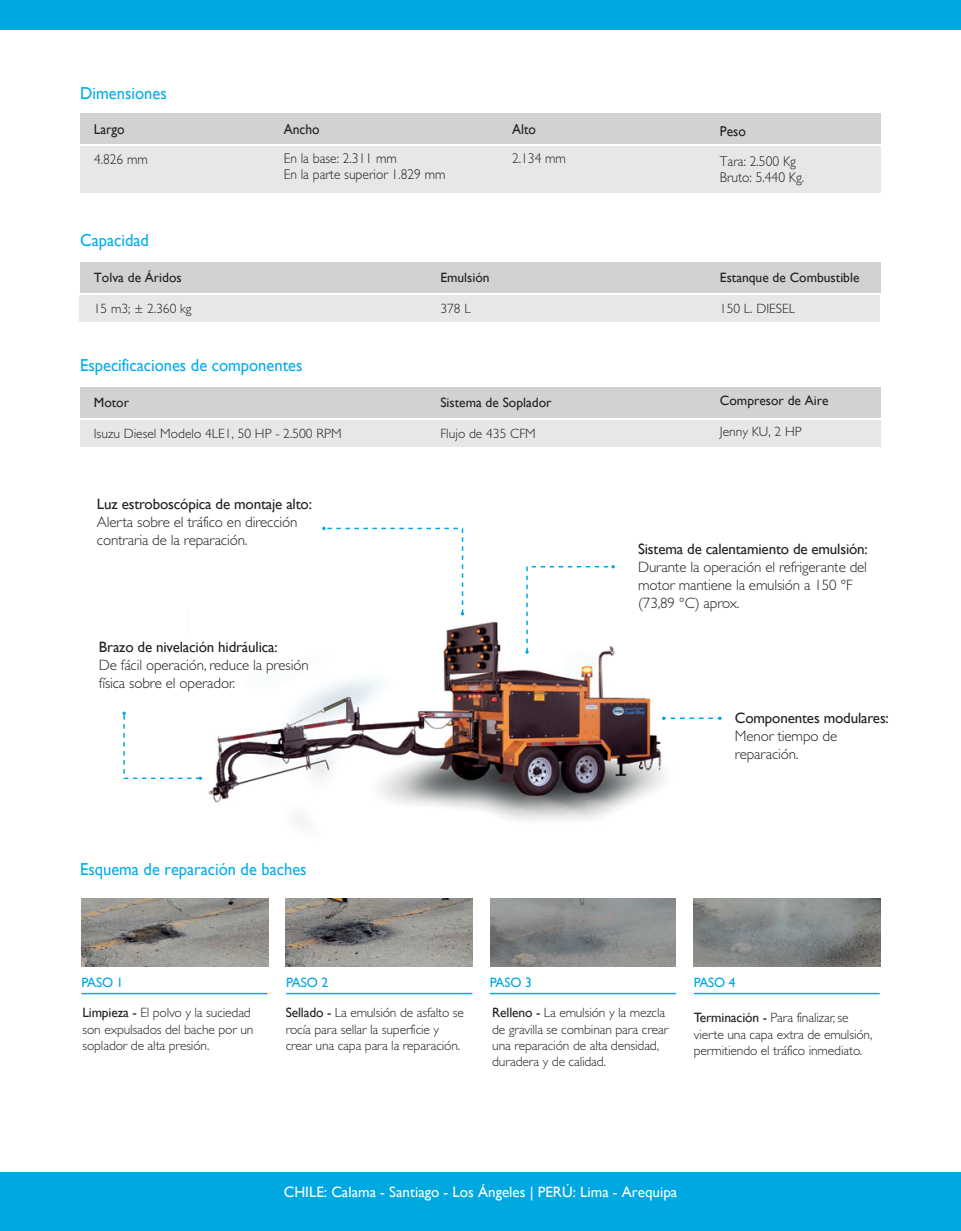
<style>
.page{position:relative;width:961px;height:1231px;background:#fff}
.page>*{position:absolute;margin:0;border:0;box-sizing:border-box;transform-origin:0 0}
.t1{font:17.4px "Gill Sans";color:#00aeef;scale:.95 1}
.t2{font:300 15px/18px "Gill Sans";letter-spacing:-.01em;color:#231f20}
.t3{font:15px "Gill Sans";letter-spacing:-.01em;color:#231f20}
.t4{font:15px "Gill Sans";color:#fff}
.t5{font:300 14.25px/16.2px "Gill Sans";color:#231f20;scale:.95 1}
.t6{font:14.25px "Gill Sans";color:#231f20;scale:.95 1}
.t7{font:300 13.5px/16.2px "Gill Sans";letter-spacing:-.01em;color:#231f20}
.t8{font:13.5px "Gill Sans";color:#231f20}
.t9{font:13.5px "Gill Sans";letter-spacing:-.01em;color:#00a8e2}
.s1{font-weight:400}
</style>
<div class="page">
<img style="left:202px;top:613px;width:474px;height:294px">
<div style="left:0;top:0;width:961px;height:30px;background:#00a8e2"></div>
<div style="left:80px;top:113px;width:800px;height:31px;background:#d1d2d4"></div>
<div style="left:80px;top:146px;width:800px;height:46px;background:#e6e7e9"></div>
<div style="left:79px;top:295px;width:800px;height:26px;background:#e6e7e9"></div>
<div style="left:0;top:1172px;width:961px;height:59px;background:#00a8e2"></div>
<div style="left:80px;top:262px;width:800px;height:31px;background:#d1d2d4"></div>
<div style="left:80px;top:420px;width:800px;height:26px;background:#e6e7e9"></div>
<div style="left:80px;top:387px;width:800px;height:31px;background:#d1d2d4"></div>
<img style="left:81px;top:898px;width:187px;height:68px">
<img style="left:286px;top:898px;width:187px;height:68px">
<img style="left:490px;top:898px;width:185px;height:68px">
<img style="left:693px;top:898px;width:187px;height:68px">
<hr style="left:81px;top:992px;width:186px;height:2px;background:#00aeef">
<hr style="left:286px;top:992px;width:186px;height:2px;background:#00aeef">
<hr style="left:490px;top:992px;width:186px;height:2px;background:#00aeef">
<hr style="left:693px;top:992px;width:186px;height:2px;background:#00aeef">
<svg style="left:662px;top:716px;width:59px;height:4px"></svg>
<svg style="left:525px;top:565px;width:90px;height:89px"></svg>
<svg style="left:322px;top:527px;width:142px;height:88px"></svg>
<svg style="left:122px;top:711px;width:80px;height:69px"></svg>
<p class="t1" style="left:80px;top:83px;width:92px">Dimensiones</p>
<p class="t6" style="left:94px;top:121px;width:34px">Largo</p>
<p class="t6" style="left:284px;top:121px;width:39px">Ancho</p>
<p class="t6" style="left:512px;top:121px;width:27px">Alto</p>
<p class="t5" style="left:94px;top:152px;width:58px">4.826 mm</p>
<p class="t5" style="left:284px;top:150px;width:172px">En la base: 2.311 mm<br>En la parte superior 1.829 mm</p>
<p class="t5" style="left:512px;top:150px;width:58px">2.134 mm</p>
<p class="t1" style="left:80px;top:230px;width:74px">Capacidad</p>
<p class="t6" style="left:720px;top:123px;width:29px">Peso</p>
<p class="t5" style="left:720px;top:153px;width:90px">Tara: 2.500 Kg<br>Bruto: 5.440 Kg.</p>
<p class="t8" style="left:94px;top:270px;width:89px">Tolva de Áridos</p>
<p class="t8" style="left:720px;top:270px;width:141px">Estanque de Combustible</p>
<p class="t7" style="left:94px;top:300px;width:99px">15 m3; ± 2.360 kg</p>
<p class="t8" style="left:440px;top:270px;width:51px">Emulsión</p>
<p class="t7" style="left:440px;top:300px;width:32px">378 L</p>
<p class="t7" style="left:720px;top:300px;width:77px">150 L. DIESEL</p>
<p class="t1" style="left:80px;top:355px;width:235px">Especificaciones de componentes</p>
<p class="t8" style="left:94px;top:395px;width:37px">Motor</p>
<p class="t8" style="left:440px;top:395px;width:113px">Sistema de Soplador</p>
<p class="t8" style="left:720px;top:392px;width:110px">Compresor de Aire</p>
<p class="t7" style="left:94px;top:426px;width:249px">Isuzu Diesel Modelo 4LE1, 50 HP - 2.500 RPM</p>
<p class="t7" style="left:440px;top:426px;width:97px">Flujo de 435 CFM</p>
<p class="t7" style="left:720px;top:423px;width:83px">Jenny KU, 2 HP</p>
<p class="t3" style="left:97px;top:495px;width:216px">Luz estroboscópica de montaje alto:</p>
<p class="t2" style="left:97px;top:513px;width:202px">Alerta sobre el tráfico en dirección contraria de la reparación.</p>
<p class="t3" style="left:99px;top:638px;width:180px">Brazo de nivelación hidráulica:</p>
<p class="t2" style="left:99px;top:656px;width:211px">De fácil operación, reduce la presión física sobre el operador.</p>
<p class="t1" style="left:80px;top:859px;width:240px">Esquema de reparación de baches</p>
<p class="t3" style="left:638px;top:540px;width:231px">Sistema de calentamiento de emulsión:</p>
<p class="t2" style="left:638px;top:558px;width:230px">Durante la operación el refrigerante del motor mantiene la emulsión a 150 °F (73,89 °C) aprox.</p>
<p class="t3" style="left:735px;top:709px;width:155px">Componentes modulares:</p>
<p class="t2" style="left:735px;top:726px;width:104px">Menor tiempo de reparación.</p>
<p class="t9" style="left:81px;top:974px;width:43px">PASO 1</p>
<p class="t9" style="left:286px;top:974px;width:43px">PASO 2</p>
<p class="t9" style="left:490px;top:974px;width:43px">PASO 3</p>
<p class="t9" style="left:693px;top:974px;width:43px">PASO 4</p>
<p class="t7" style="left:82px;top:1005px;width:173px"><span class="s1">Limpieza -</span> El polvo y la suciedad son expulsados del bache por un soplador de alta presión.</p>
<p class="t7" style="left:286px;top:1005px;width:180px"><span class="s1">Sellado -</span> La emulsión de asfalto se rocía para sellar la superficie y crear una capa para la reparación.</p>
<p class="t7" style="left:492px;top:1005px;width:177px"><span class="s1">Relleno -</span> La emulsión y la mezcla de gravilla se combinan para crear una reparación de alta densidad, duradera y de calidad.</p>
<p class="t7" style="left:693px;top:1010px;width:180px"><span class="s1">Terminación -</span> Para finalizar, se vierte una capa extra de emulsión, permitiendo el tráfico inmediato.</p>
<p class="t4" style="left:284px;top:1183px;width:395px">CHILE: Calama - Santiago - Los Ángeles | PERÚ: Lima - Arequipa</p>
</div>
